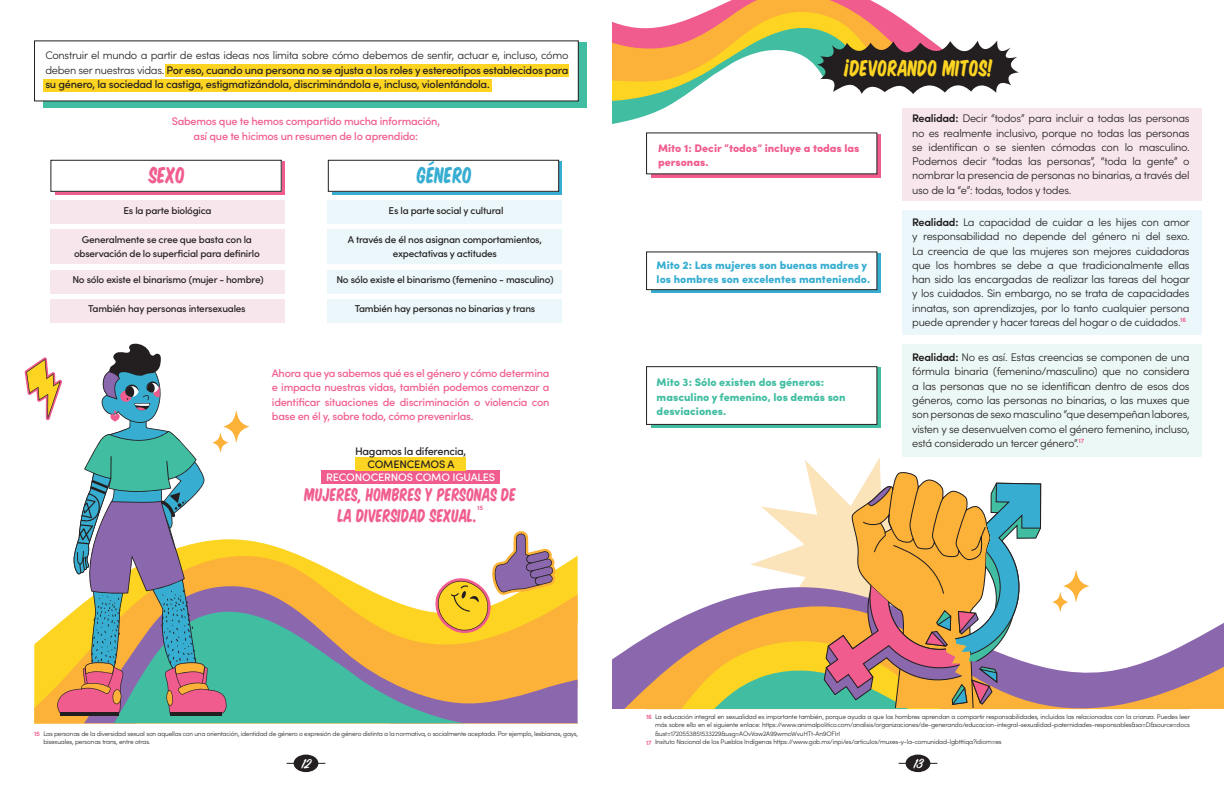
<style>
.page{position:relative;width:1224px;height:792px;background:#fff}
.page>*{position:absolute;margin:0;border:0;box-sizing:border-box;transform-origin:0 0}
.t1{font:21px "Komika Title";color:#fcd421}
.t2{font:21px "Komika Title";color:#37aed1}
.t3{font:21px "Komika Title";color:#f05e8f}
.t4{font:17px/20.4px "Komika Title";color:#f05e8f;text-align:center}
.t5{font:600 15px "Sign Painter House Script";color:#fff}
.t6{font:300 11px/14.3px "Sofia Pro";letter-spacing:-.025em;color:#231f20;text-align:justify}
.t7{font:500 11px/14.3px "Sofia Pro";letter-spacing:-.025em;color:#231f20;text-align:justify}
.t8{font:500 11px/14.3px "Sofia Pro";letter-spacing:-.025em;color:#f05c8d;text-align:center}
.t9{font:900 11px/14.3px "Sofia Pro";color:#41bea2}
.t10{font:900 11px/14.3px "Sofia Pro";color:#37aed1}
.t11{font:900 11px/14.3px "Sofia Pro";color:#f05c8d}
.t12{font:500 10.9px/13.2px "Sofia Pro";letter-spacing:-.025em;color:#231f20;text-align:center}
.t13{font:500 10.9px "Sofia Pro";letter-spacing:-.015em;color:#fff}
.t14{font:500 9.9px/14.3px "Sofia Pro";letter-spacing:-.025em;color:#231f20;text-align:center}
.t15{font:300 6.5px/8.5px "Sofia Pro";letter-spacing:-.025em;color:#231f20}
.t16{font:600 6.5px "Sofia Pro";color:#f05c8d}
.t17{font:600 6.4px "Sofia Pro";color:#f05c8d}
.s1{font-weight:300}
.s2{font-weight:600}
</style>
<div class="page">
<div style="left:906px;top:755px;width:24px;height:17px;background:#231f20;border-radius:50%"></div>
<div style="left:294px;top:755px;width:24px;height:17px;background:#231f20;border-radius:50%"></div>
<hr style="left:34px;top:723px;width:544px;height:1px;background:#fcb139">
<svg style="left:34px;top:540px;width:544px;height:183px"></svg>
<svg style="left:78px;top:585px;width:500px;height:138px"></svg>
<svg style="left:101px;top:610px;width:477px;height:113px;background:#a6a872"></svg>
<svg style="left:43px;top:43px;width:544px;height:65px;background:#3eb299"></svg>
<div style="left:35px;top:41px;width:543px;height:60px;background:#fff"></div>
<div style="left:51px;top:201px;width:234px;height:23px;background:#f7e6ec"></div>
<div style="left:51px;top:270px;width:234px;height:23px;background:#f7e6ec"></div>
<div style="left:51px;top:299px;width:234px;height:23px;background:#f7e6ec"></div>
<div style="left:51px;top:230px;width:234px;height:34px;background:#f7e6ec"></div>
<div style="left:328px;top:201px;width:234px;height:23px;background:#ebf7fa"></div>
<div style="left:328px;top:270px;width:234px;height:23px;background:#ebf7fa"></div>
<div style="left:328px;top:299px;width:234px;height:23px;background:#ebf7fa"></div>
<div style="left:328px;top:230px;width:234px;height:34px;background:#ebf7fa"></div>
<div style="left:56px;top:162px;width:229px;height:33px;background:#f05c8d"></div>
<div style="left:51px;top:160px;width:230px;height:31px;background:#fff"></div>
<div style="left:51px;top:160px;width:231px;height:32px;border:1px solid #231f20"></div>
<div style="left:333px;top:162px;width:229px;height:33px;background:#37aed1"></div>
<div style="left:328px;top:160px;width:231px;height:31px;background:#fff"></div>
<div style="left:328px;top:160px;width:231px;height:32px;border:1px solid #231f20"></div>
<div style="left:165px;top:65px;width:403px;height:12px;background:#fcd421"></div>
<div style="left:44px;top:79px;width:448px;height:12px;background:#fcd421"></div>
<div style="left:321px;top:471px;width:179px;height:13px;background:#f05c8d"></div>
<div style="left:355px;top:458px;width:111px;height:13px;background:#fcd421"></div>
<svg style="left:433px;top:531px;width:123px;height:105px"></svg>
<hr style="left:60px;top:713px;width:59px;height:3px;background:#231f20">
<hr style="left:170px;top:713px;width:52px;height:3px;background:#231f20">
<svg style="left:25px;top:344px;width:224px;height:371px"></svg>
<svg style="left:708px;top:0;width:182px;height:11px;background:#f89b6e"></svg>
<svg style="left:612px;top:644px;width:22px;height:65px"></svg>
<div style="left:903px;top:344px;width:299px;height:112px;background:#ecf8f5"></div>
<svg style="left:612px;top:11px;width:407px;height:121px"></svg>
<div style="left:903px;top:108px;width:299px;height:93px;background:#f7e6ec"></div>
<div style="left:903px;top:210px;width:299px;height:125px;background:#ebf7fa"></div>
<div style="left:651px;top:134px;width:229px;height:43px;background:linear-gradient(to right,#a64666,#a64666)"></div>
<div style="left:647px;top:133px;width:230px;height:41px;background:#fff"></div>
<svg style="left:651px;top:253px;width:229px;height:40px"></svg>
<div style="left:647px;top:252px;width:230px;height:38px;background:#fff"></div>
<div style="left:646px;top:252px;width:231px;height:38px;border:1px solid #231f20"></div>
<div style="left:651px;top:368px;width:229px;height:60px;background:#41bea2"></div>
<div style="left:647px;top:367px;width:230px;height:57px;background:#fff"></div>
<div style="left:646px;top:366px;width:231px;height:59px;border:1px solid #231f20"></div>
<svg style="left:634px;top:463px;width:590px;height:246px"></svg>
<p class="t7" style="left:45px;top:48px;width:525px"><span class="s1">Construir el mundo a partir de estas ideas nos limita sobre cómo debemos de sentir, actuar e, incluso, cómo deben ser nuestras vidas.</span> Por eso, cuando una persona no se ajusta a los roles y estereotipos establecidos para su género, la sociedad la castiga, estigmatizándola, discriminándola e, incluso, violentándola.</p>
<p class="t8" style="left:172px;top:114px;width:270px">Sabemos que te hemos compartido mucha información, así que te hicimos un resumen de lo aprendido:</p>
<h1 class="t3" style="left:150px;top:159px;width:38px">SEXO</h1>
<h1 class="t2" style="left:417px;top:159px;width:57px">GÉNERO</h1>
<p class="t14" style="left:124px;top:203px;width:90px">Es la parte biológica</p>
<p class="t14" style="left:389px;top:203px;width:116px">Es la parte social y cultural</p>
<p class="t14" style="left:74px;top:232px;width:187px">Generalmente se cree que basta con la observación de lo superficial para definirlo</p>
<p class="t14" style="left:348px;top:232px;width:196px">A través de él nos asignan comportamientos, expectativas y actitudes</p>
<p class="t14" style="left:72px;top:272px;width:193px">No sólo existe el binarismo (mujer - hombre)</p>
<p class="t14" style="left:88px;top:301px;width:159px">También hay personas intersexuales</p>
<p class="t14" style="left:336px;top:272px;width:219px">No sólo existe el binarismo (femenino - masculino)</p>
<p class="t14" style="left:355px;top:301px;width:182px">También hay personas no binarias y trans</p>
<p class="t8" style="left:272px;top:365px;width:279px;text-align:justify">Ahora que ya sabemos qué es el género y cómo determina e impacta nuestras vidas, también podemos comenzar a identificar situaciones de discriminación o violencia con base en él y, sobre todo, cómo prevenirlas.</p>
<p class="t12" style="left:355px;top:444px;width:113px">Hagamos la diferencia,<br>COMENCEMOS A</p>
<p class="t13" style="left:326px;top:469px;width:170px">RECONOCERNOS COMO IGUALES</p>
<h2 class="t4" style="left:305px;top:484px;width:213px">MUJERES, HOMBRES Y PERSONAS DE<br>LA DIVERSIDAD SEXUAL.</h2>
<p class="t17" style="left:477px;top:505px;width:7px">15</p>
<h1 class="t1" style="left:844px;top:53px;width:150px">¡DEVORANDO MITOS!</h1>
<p class="t11" style="left:658px;top:142px;width:203px">Mito 1: Decir “todos” incluye a todas las personas.</p>
<p class="t10" style="left:657px;top:259px;width:215px">Mito 2: Las mujeres son buenas madres y los hombres son excelentes manteniendo.</p>
<p class="t9" style="left:657px;top:376px;width:191px">Mito 3: Sólo existen dos géneros: masculino y femenino, los demás son desviaciones.</p>
<p class="t6" style="left:912px;top:111px;width:279px"><span class="s2">Realidad:</span> Decir “todos” para incluir a todas las personas no es realmente inclusivo, porque no todas las personas se identifican o se sienten cómodas con lo masculino.<br>Podemos decir “todas las personas”, “toda la gente” o nombrar la presencia de personas no binarias, a través del uso de la “e”: todas, todos y todes.</p>
<p class="t6" style="left:912px;top:214px;width:279px"><span class="s2">Realidad:</span> La capacidad de cuidar a les hijes con amor y responsabilidad no depende del género ni del sexo.<br>La creencia de que las mujeres son mejores cuidadoras que los hombres se debe a que tradicionalmente ellas han sido las encargadas de realizar las tareas del hogar y los cuidados. Sin embargo, no se trata de capacidades innatas, son aprendizajes, por lo tanto cualquier persona puede aprender y hacer tareas del hogar o de cuidados.<sup>16</sup></p>
<p class="t6" style="left:912px;top:349px;width:279px"><span class="s2">Realidad:</span> No es así. Estas creencias se componen de una fórmula binaria (femenino/masculino) que no considera a las personas que no se identifican dentro de esos dos géneros, como las personas no binarias, o las muxes que son personas de sexo masculino “que desempeñan labores, visten y se desenvuelven como el género femenino, incluso, está considerado un tercer género”.<sup>17</sup></p>
<p class="t15" style="left:43px;top:729px;width:536px">Las personas de la diversidad sexual son aquellas con una orientación, identidad de género o expresión de género distinta a la normativa, o socialmente aceptada. Por ejemplo, lesbianas, gays, bisexuales, personas trans, entre otras.</p>
<p class="t16" style="left:34px;top:731px;width:7px">15</p>
<p class="t15" style="left:655px;top:712px;width:537px">La educación integral en sexualidad es importante también, porque ayuda a que los hombres aprendan a compartir responsabilidades, incluidas las relacionadas con la crianza. Puedes leer más sobre ello en el siguiente enlace: https://www.animalpolitico.com/analisis/organizaciones/de-generando/educacion-integral-sexualidad-paternidades-responsables&amp;sa=D&amp;source=docs &amp;ust=1720553851533229&amp;usg=AOvVaw2A99wmoWvuHTt-An9OFIrI<br>Insituto Nacional de los Pueblos Indígenas https://www.gob.mx/inpi/es/articulos/muxes-y-la-comunidad-lgbtttiqa?idiom=es</p>
<p class="t16" style="left:646px;top:714px;width:7px">16</p>
<p class="t16" style="left:646px;top:740px;width:7px">17</p>
<h3 class="t5" style="left:302px;top:754px;width:11px">12</h3>
<h3 class="t5" style="left:914px;top:754px;width:11px">13</h3>
</div>
